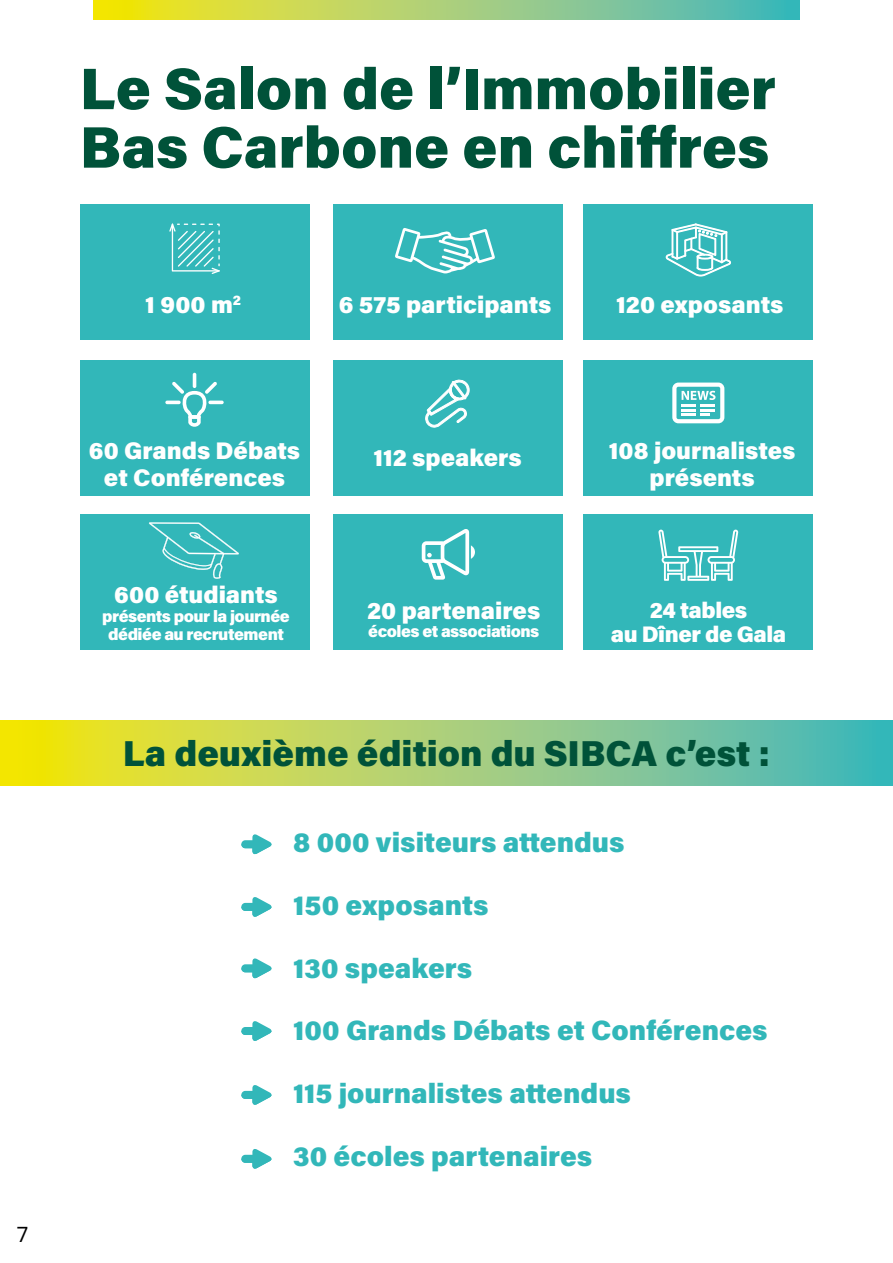
<style>
.page{position:relative;width:893px;height:1263px;background:#fff}
.page>*{position:absolute;margin:0;border:0;box-sizing:border-box;transform-origin:0 0}
.t1{font:900 58.5px/58.5px "Acumin Pro";color:#005239}
.t2{font:900 36px "Acumin Pro";color:#005239}
.t3{font:900 27.9px "Acumin Pro";color:#32b7b9}
.t4{font:900 24px/27px "Acumin Pro";color:#fff;text-align:center}
.t5{font:900 22.5px/24px "Acumin Pro";letter-spacing:-.02em;color:#fff;text-align:center}
.t6{font:21px "Poppins";color:#000}
.t7{font:900 16.5px/18px "Acumin Pro";letter-spacing:-.03em;color:#fff;text-align:center}
</style>
<div class="page">
<div style="left:80px;top:205px;width:229px;height:135px;background:#32b7b9"></div>
<div style="left:80px;top:361px;width:229px;height:135px;background:#32b7b9"></div>
<div style="left:333px;top:205px;width:229px;height:135px;background:#32b7b9"></div>
<div style="left:333px;top:361px;width:229px;height:135px;background:#32b7b9"></div>
<div style="left:80px;top:515px;width:230px;height:135px;background:#32b7b9"></div>
<div style="left:334px;top:515px;width:229px;height:135px;background:#32b7b9"></div>
<div style="left:584px;top:205px;width:229px;height:135px;background:#32b7b9"></div>
<div style="left:584px;top:361px;width:229px;height:135px;background:#32b7b9"></div>
<div style="left:584px;top:515px;width:229px;height:135px;background:#32b7b9"></div>
<svg style="left:93px;top:0;width:707px;height:19px;background:#a5cf71"></svg>
<svg style="left:0;top:721px;width:893px;height:64px;background:#a5cf71"></svg>
<svg style="left:169px;top:224px;width:51px;height:50px"></svg>
<svg style="left:666px;top:224px;width:65px;height:53px"></svg>
<svg style="left:672px;top:383px;width:52px;height:40px"></svg>
<svg style="left:395px;top:228px;width:100px;height:45px"></svg>
<hr style="left:193px;top:373px;width:3px;height:15px;background:#fff;border-radius:2px">
<hr style="left:208px;top:401px;width:16px;height:3px;background:#fff;border-radius:2px">
<hr style="left:165px;top:401px;width:16px;height:3px;background:#fff;border-radius:2px">
<svg style="left:172px;top:382px;width:45px;height:45px"></svg>
<svg style="left:425px;top:379px;width:45px;height:49px"></svg>
<svg style="left:658px;top:530px;width:80px;height:51px"></svg>
<svg style="left:422px;top:529px;width:53px;height:51px"></svg>
<svg style="left:241px;top:834px;width:31px;height:21px"></svg>
<svg style="left:241px;top:897px;width:31px;height:20px"></svg>
<svg style="left:241px;top:958px;width:31px;height:21px"></svg>
<svg style="left:241px;top:1021px;width:31px;height:20px"></svg>
<svg style="left:241px;top:1085px;width:31px;height:20px"></svg>
<svg style="left:241px;top:1149px;width:31px;height:20px"></svg>
<svg style="left:149px;top:522px;width:90px;height:57px"></svg>
<p class="t6" style="left:17px;top:1222px;width:13px">7</p>
<h1 class="t1" style="left:80px;top:57px;width:698px">Le Salon de l’Immobilier<br>Bas Carbone en chiffres</h1>
<p class="t4" style="left:145px;top:290px;width:97px">1 900 m<sup>2</sup></p>
<p class="t4" style="left:339px;top:290px;width:214px">6 575 participants</p>
<p class="t4" style="left:616px;top:290px;width:169px">120 exposants</p>
<p class="t4" style="left:89px;top:436px;width:213px">60 Grands Débats et Conférences</p>
<p class="t4" style="left:374px;top:442px;width:150px">112 speakers</p>
<p class="t4" style="left:609px;top:436px;width:188px">108 journalistes présents</p>
<p class="t4" style="left:114px;top:580px;width:165px">600 étudiants</p>
<p class="t7" style="left:102px;top:606px;width:189px">présents pour la journée dédiée au recrutement</p>
<p class="t4" style="left:367px;top:596px;width:175px">20 partenaires</p>
<p class="t7" style="left:368px;top:621px;width:173px">écoles et associations</p>
<p class="t5" style="left:611px;top:597px;width:177px">24 tables<br>au Dîner de Gala</p>
<h2 class="t2" style="left:123px;top:728px;width:649px">La deuxième édition du SIBCA c’est :</h2>
<p class="t3" style="left:293px;top:822px;width:333px">8 000 visiteurs attendus</p>
<p class="t3" style="left:293px;top:885px;width:197px">150 exposants</p>
<p class="t3" style="left:293px;top:948px;width:181px">130 speakers</p>
<p class="t3" style="left:293px;top:1011px;width:476px">100 Grands Débats et Conférences</p>
<p class="t3" style="left:293px;top:1074px;width:339px">115 journalistes attendus</p>
<p class="t3" style="left:293px;top:1136px;width:301px">30 écoles partenaires</p>
</div>
